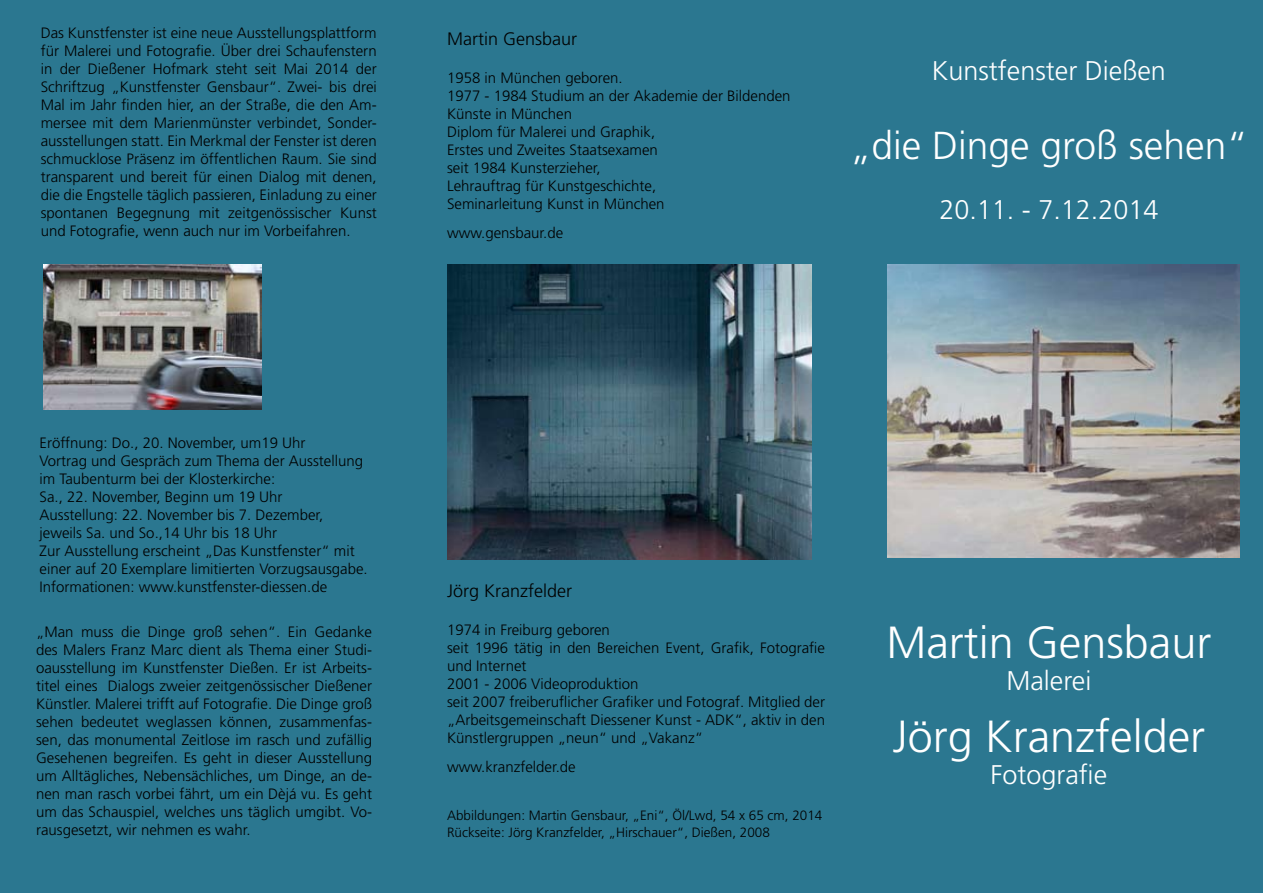
<style>
.page{position:relative;width:1263px;height:893px;background:#fff}
.page>*{position:absolute;margin:0;border:0;box-sizing:border-box;transform-origin:0 0}
.t1{font:300 45px "Frutiger";color:#fff}
.t2{font:300 39px "Frutiger";color:#fff}
.t3{font:300 27px "Frutiger";color:#fff}
.t4{font:300 18px "Frutiger";color:#000}
.t5{font:300 15px/18px "Frutiger";color:#000}
.t6{font:300 13.5px/16.2px "Frutiger";color:#000}
</style>
<div class="page">
<div style="left:0;top:0;width:414px;height:893px;background:#2b7790"></div>
<div style="left:414px;top:0;width:425px;height:893px;background:#2b7790"></div>
<div style="left:838px;top:0;width:425px;height:893px;background:#2b7790"></div>
<img style="left:447px;top:265px;width:364px;height:294px">
<img style="left:44px;top:265px;width:217px;height:145px">
<img style="left:887px;top:265px;width:352px;height:292px">
<p class="t5" style="left:41px;top:24px;width:338px;text-align:justify">Das Kunstfenster ist eine neue Ausstellungsplattform für Malerei und Fotografie. Über drei Schaufenstern in der Dießener Hofmark steht seit Mai 2014 der Schriftzug „Kunstfenster Gensbaur“. Zwei- bis drei Mal im Jahr finden hier, an der Straße, die den Am&shy;mersee mit dem Marienmünster verbindet, Sonder&shy;ausstellungen statt. Ein Merkmal der Fenster ist deren schmucklose Präsenz im öffentlichen Raum. Sie sind transparent und bereit für einen Dialog mit denen, die die Engstelle täglich passieren, Einladung zu einer spontanen Begegnung mit zeitgenössischer Kunst und Fotografie, wenn auch nur im Vorbeifahren.</p>
<p class="t4" style="left:447px;top:29px;width:132px">Martin Gensbaur</p>
<p class="t5" style="left:447px;top:69px;width:345px">1958 in München geboren.<br>1977 - 1984 Studium an der Akademie der Bildenden<br>Künste in München<br>Diplom für Malerei und Graphik,<br>Erstes und Zweites Staatsexamen<br>seit 1984 Kunsterzieher,<br>Lehrauftrag für Kunstgeschichte,<br>Seminarleitung Kunst in München</p>
<p class="t5" style="left:447px;top:224px;width:118px">www.gensbaur.de</p>
<h3 class="t3" style="left:932px;top:55px;width:236px">Kunstfenster Dießen</h3>
<h2 class="t2" style="left:850px;top:124px;width:400px">„die Dinge groß sehen“</h2>
<h3 class="t3" style="left:939px;top:194px;width:221px">20.11. - 7.12.2014</h3>
<p class="t5" style="left:40px;top:434px;width:330px">Eröffnung: Do., 20. November, um19 Uhr<br>Vortrag und Gespräch zum Thema der Ausstellung im Taubenturm bei der Klosterkirche:<br>Sa., 22. November, Beginn um 19 Uhr<br>Ausstellung: 22. November bis 7. Dezember, jeweils Sa. und So.,14 Uhr bis 18 Uhr<br>Zur Ausstellung erscheint „Das Kunstfenster“ mit einer auf 20 Exemplare limitierten Vorzugsausgabe.<br>Informationen: www.kunstfenster-diessen.de</p>
<p class="t5" style="left:36px;top:623px;width:337px;text-align:justify">„Man muss die Dinge groß sehen“. Ein Gedanke des Malers Franz Marc dient als Thema einer Studi&shy;oausstellung im Kunstfenster Dießen. Er ist Arbeits&shy;titel eines Dialogs zweier zeitgenössischer Dießener Künstler. Malerei trifft auf Fotografie. Die Dinge groß sehen bedeutet weglassen können, zusammenfas&shy;sen, das monumental Zeitlose im rasch und zufällig Gesehenen begreifen. Es geht in dieser Ausstellung um Alltägliches, Nebensächliches, um Dinge, an de&shy;nen man rasch vorbei fährt, um ein Dèjá vu. Es geht um das Schauspiel, welches uns täglich umgibt. Vo&shy;rausgesetzt, wir nehmen es wahr.</p>
<p class="t4" style="left:447px;top:581px;width:126px">Jörg Kranzfelder</p>
<p class="t5" style="left:447px;top:621px;width:380px">1974 in Freiburg geboren<br>seit 1996 tätig in den Bereichen Event, Grafik, Fotografie und Internet<br>2001 - 2006 Videoproduktion<br>seit 2007 freiberuflicher Grafiker und Fotograf. Mitglied der „Arbeitsgemeinschaft Diessener Kunst - ADK“, aktiv in den Künstlergruppen „neun“ und „Vakanz“</p>
<p class="t5" style="left:447px;top:758px;width:130px">www.kranzfelder.de</p>
<p class="t6" style="left:447px;top:808px;width:377px">Abbildungen: Martin Gensbaur, „Eni“, Öl/Lwd, 54 x 65 cm, 2014<br>Rückseite: Jörg Kranzfelder, „Hirschauer“, Dießen, 2008</p>
<h1 class="t1" style="left:886px;top:617px;width:327px">Martin Gensbaur</h1>
<h3 class="t3" style="left:1006px;top:666px;width:86px">Malerei</h3>
<h1 class="t1" style="left:893px;top:711px;width:314px">Jörg Kranzfelder</h1>
<h3 class="t3" style="left:990px;top:759px;width:119px">Fotografie</h3>
</div>
